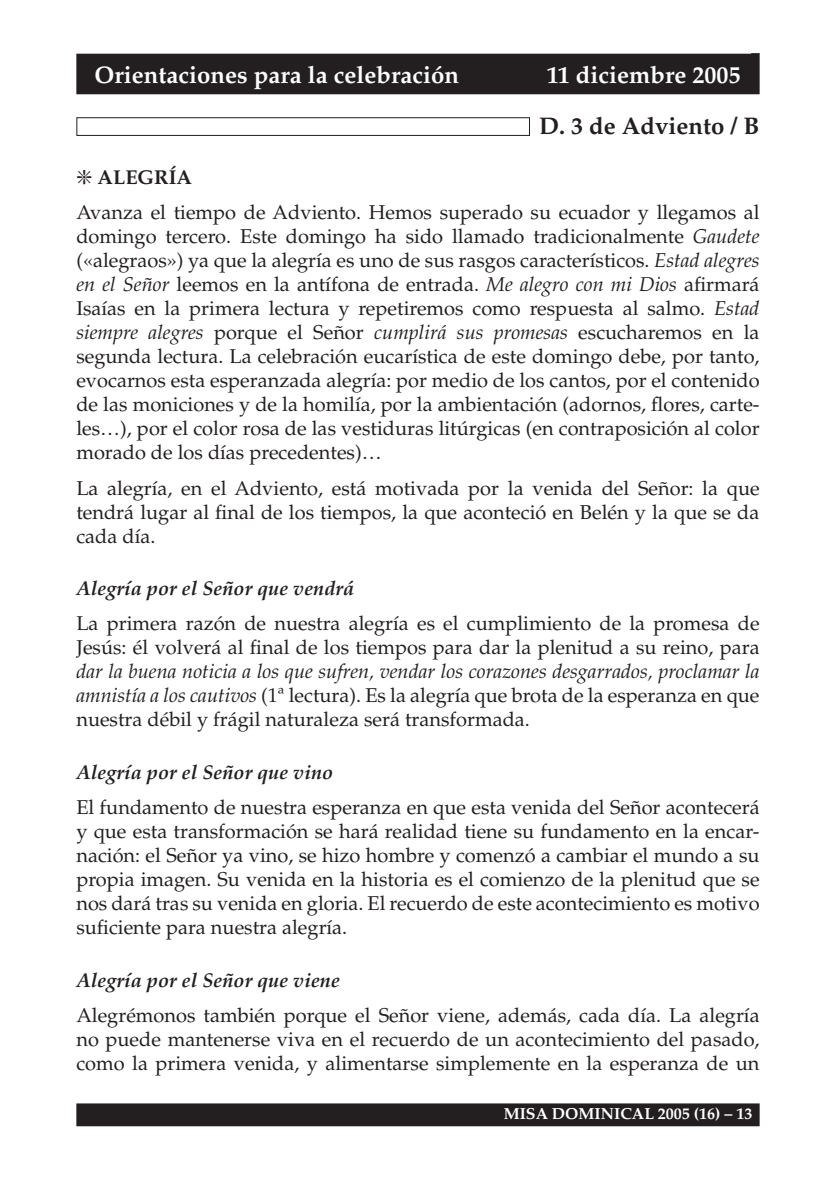
<style>
.page{position:relative;width:836px;height:1185px;background:#fff}
.page>*{position:absolute;margin:0;border:0;box-sizing:border-box;transform-origin:0 0}
.t1{font:700 24px "Palatino";color:#fff}
.t2{font:700 24px "Palatino";color:#231f20}
.t3{font:20px/24px "Palatino";color:#231f20;text-align:justify}
.t4{font:italic 700 20px "Palatino";color:#231f20}
.t5{font:700 16px "Palatino";color:#fff}
.s1{font-weight:700}
.s2{font-style:italic}
</style>
<div class="page">
<div style="left:77px;top:1104px;width:681px;height:21px;background:#231f20"></div>
<div style="left:76px;top:1103px;width:683px;height:23px;border:2px solid #231f20"></div>
<div style="left:77px;top:55px;width:681px;height:38px;background:#231f20"></div>
<div style="left:76px;top:54px;width:683px;height:40px;border:2px solid #231f20"></div>
<div style="left:76px;top:117px;width:454px;height:19px;border:1px solid #231f20"></div>
<p class="t1" style="left:94px;top:60px;width:366px">Orientaciones para la celebración</p>
<p class="t1" style="left:547px;top:60px;width:195px">11 diciembre 2005</p>
<p class="t2" style="left:539px;top:112px;width:222px">D. 3 de Adviento / B</p>
<p class="t3" style="left:76px;top:160px;width:685px;line-height:35.4px">❇ <span class="s1">ALEGRÍA<br></span>Avanza el tiempo de Adviento. Hemos superado su ecuador y llegamos al</p>
<p class="t3" style="left:76px;top:225px;width:685px">domingo tercero. Este domingo ha sido llamado tradicionalmente <span class="s2">Gaudete </span>(«alegraos») ya que la alegría es uno de sus rasgos característicos. <span class="s2">Estad alegres en el Señor</span> leemos en la antífona de entrada. <span class="s2">Me alegro con mi Dios</span> afirmará Isaías en la primera lectura y repetiremos como respuesta al salmo. <span class="s2">Estad siempre alegres</span> porque el Señor <span class="s2">cumplirá sus promesas</span> escucharemos en la segunda lectura. La celebración eucarística de este domingo debe, por tanto, evocarnos esta esperanzada alegría: por medio de los cantos, por el contenido de las moniciones y de la homilía, por la ambientación (adornos, flores, carte&shy;les…), por el color rosa de las vestiduras litúrgicas (en contraposición al color morado de los días precedentes)…</p>
<p class="t3" style="left:76px;top:476px;width:685px">La alegría, en el Adviento, está motivada por la venida del Señor: la que tendrá lugar al final de los tiempos, la que aconteció en Belén y la que se da cada día.</p>
<p class="t4" style="left:76px;top:576px;width:279px">Alegría por el Señor que vendrá</p>
<p class="t3" style="left:76px;top:612px;width:685px">La primera razón de nuestra alegría es el cumplimiento de la promesa de<br>Jesús: él volverá al final de los tiempos para dar la plenitud a su reino, para</p>
<p class="t3" style="left:76px;top:660px;width:685px"><span class="s2">dar la buena noticia a los que sufren, vendar los corazones desgarrados, proclamar la amnistía a los cautivos</span> (1ª lectura). Es la alegría que brota de la esperanza en que nuestra débil y frágil naturaleza será transformada.</p>
<p class="t4" style="left:76px;top:760px;width:258px">Alegría por el Señor que vino</p>
<p class="t3" style="left:76px;top:795px;width:685px">El fundamento de nuestra esperanza en que esta venida del Señor acontecerá y que esta transformación se hará realidad tiene su fundamento en la encar&shy;nación: el Señor ya vino, se hizo hombre y comenzó a cambiar el mundo a su propia imagen. Su venida en la historia es el comienzo de la plenitud que se nos dará tras su venida en gloria. El recuerdo de este acontecimiento es motivo suficiente para nuestra alegría.</p>
<p class="t4" style="left:76px;top:968px;width:265px">Alegría por el Señor que viene</p>
<p class="t3" style="left:76px;top:1003px;width:685px">Alegrémonos también porque el Señor viene, además, cada día. La alegría no puede mantenerse viva en el recuerdo de un acontecimiento del pasado, como la primera venida, y alimentarse simplemente en la esperanza de un</p>
<p class="t5" style="left:504px;top:1104px;width:250px">MISA DOMINICAL 2005 (16) – 13</p>
</div>
